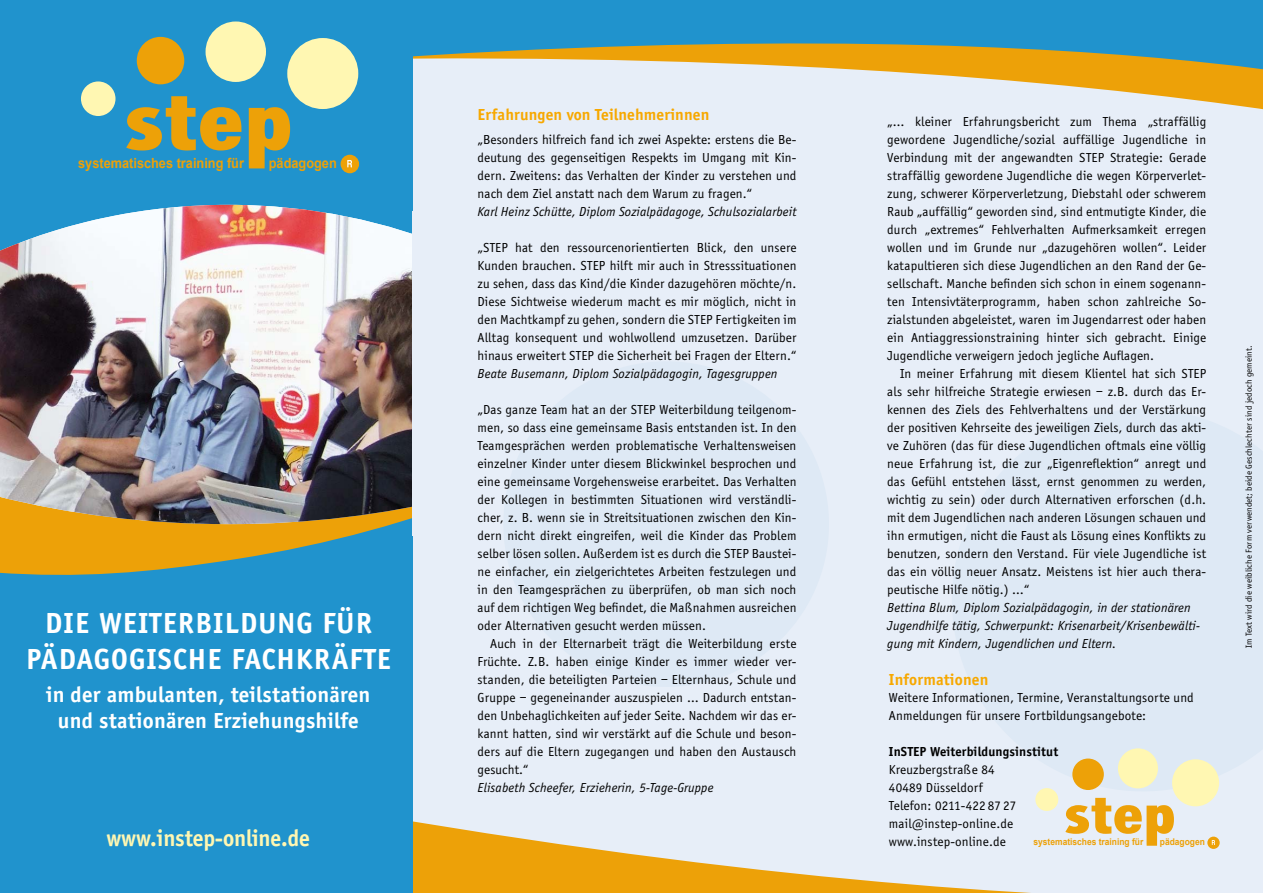
<style>
.page{position:relative;width:1263px;height:893px;background:#fff}
.page>*{position:absolute;margin:0;border:0;box-sizing:border-box;transform-origin:0 0}
.t1{font:700 30px/36px "Officina Sans";letter-spacing:.04em;color:#fff;text-align:right}
.t2{font:700 24px "Officina Sans";letter-spacing:-.005em;color:#fff7b2;scale:.96 1}
.t3{font:700 22.5px/25.5px "Officina Sans";letter-spacing:.01em;color:#fff;text-align:center}
.t4{font:700 16.5px "Officina Sans";letter-spacing:.01em;color:#f7a800}
.t5{font:700 14.1px "Arial";color:#eda108;scale:.91 1}
.t6{font:13.5px/18px "Officina Sans";letter-spacing:.01em;color:#000;text-align:justify}
.t7{font:italic 13.5px/18px "Officina Sans";letter-spacing:.01em;color:#000}
.t8{font:700 13.5px "Officina Sans";letter-spacing:.01em;color:#000}
.t9{font:700 9.3px "Arial";color:#eda108;scale:.91 1}
.t10{font:9px "Officina Sans";letter-spacing:.01em;color:#000}
</style>
<div class="page">
<div style="left:412px;top:1px;width:851px;height:892px;background:#e7eef8"></div>
<svg style="left:412px;top:768px;width:808px;height:125px"></svg>
<svg style="left:412px;top:91px;width:851px;height:89px"></svg>
<svg style="left:412px;top:0;width:851px;height:91px;fill:#2093cd"></svg>
<svg style="left:943px;top:756px;width:277px;height:44px"></svg>
<div style="left:1172px;top:759px;width:47px;height:47px;background:#fff7b2;border-radius:50%"></div>
<div style="left:1118px;top:748px;width:40px;height:40px;background:#fff7b2;border-radius:50%"></div>
<div style="left:1072px;top:758px;width:32px;height:32px;background:#eda108;border-radius:50%"></div>
<div style="left:1035px;top:788px;width:23px;height:23px;background:#fff7b2;border-radius:50%"></div>
<svg style="left:1065px;top:798px;width:109px;height:48px"></svg>
<svg style="left:1207px;top:837px;width:13px;height:12px"></svg>
<svg style="left:1212px;top:840px;width:3px;height:5px"></svg>
<div style="left:0;top:0;width:412px;height:893px;background:#2093cd"></div>
<svg style="left:0;top:524px;width:413px;height:54px;fill:#eda108"></svg>
<img style="left:0;top:205px;width:413px;height:319px">
<div style="left:287px;top:38px;width:71px;height:71px;background:#fff7b2;border-radius:50%"></div>
<div style="left:206px;top:22px;width:60px;height:60px;background:#fff7b2;border-radius:50%"></div>
<div style="left:137px;top:37px;width:47px;height:47px;background:#eda108;border-radius:50%"></div>
<div style="left:81px;top:81px;width:34px;height:35px;background:#fff7b2;border-radius:50%"></div>
<svg style="left:126px;top:96px;width:115px;height:54px"></svg>
<svg style="left:249px;top:107px;width:41px;height:61px"></svg>
<div style="left:341px;top:155px;width:18px;height:18px;background:#eda108;border-radius:50%"></div>
<svg style="left:347px;top:160px;width:5px;height:7px"></svg>
<div style="left:412px;top:212px;width:81px;height:324px;background:#e7eef8"></div>
<p class="t5" style="left:78px;top:155px;width:184px">systematisches training für</p>
<p class="t5" style="left:269px;top:155px;width:76px">pädagogen</p>
<h1 class="t1" style="left:26px;top:605px;width:353px">rbildung für pädagogische Fachkräfte</h1>
<h1 class="t1" style="left:45px;top:605px;width:92px">Die Weite</h1>
<h3 class="t3" style="left:46px;top:682px;width:326px">in der ambulanten, teilstationären und stationären Erziehungshilfe</h3>
<h2 class="t2" style="left:106px;top:824px;width:213px">www.instep-online.de</h2>
<p class="t4" style="left:477px;top:105px;width:233px">Erfahrungen von Teilnehmerinnen</p>
<p class="t6" style="left:477px;top:131px;width:320px">„Besonders hilfreich fand ich zwei Aspekte: erstens die Be&shy;deutung des gegenseitigen Respekts im Umgang mit Kin&shy;dern. Zweitens: das Verhalten der Kinder zu verstehen und nach dem Ziel anstatt nach dem Warum zu fragen.“</p>
<p class="t7" style="left:477px;top:203px;width:320px">Karl Heinz Schütte, Diplom Sozialpädagoge, Schulsozialarbeit</p>
<p class="t6" style="left:477px;top:239px;width:320px">„STEP hat den ressourcenorientierten Blick, den unsere Kunden brauchen. STEP hilft mir auch in Stresssituationen zu sehen, dass das Kind/die Kinder dazugehören möchte/n.<br>Diese Sichtweise wiederum macht es mir möglich, nicht in den Machtkampf zu gehen, sondern die STEP Fertigkeiten im Alltag konsequent und wohlwollend umzusetzen. Darüber hinaus erweitert STEP die Sicherheit bei Fragen der Eltern.“</p>
<p class="t7" style="left:477px;top:365px;width:301px">Beate Busemann, Diplom Sozialpädagogin, Tagesgruppen</p>
<p class="t6" style="left:477px;top:401px;width:320px">„Das ganze Team hat an der STEP Weiterbildung teilgenom&shy;men, so dass eine gemeinsame Basis entstanden ist. In den Teamgesprächen werden problematische Verhaltensweisen einzelner Kinder unter diesem Blickwinkel besprochen und eine gemeinsame Vorgehensweise erarbeitet. Das Verhalten der Kollegen in bestimmten Situationen wird verständli&shy;cher, z. B. wenn sie in Streitsituationen zwischen den Kin&shy;dern nicht direkt eingreifen, weil die Kinder das Problem selber lösen sollen. Außerdem ist es durch die STEP Baustei&shy;ne einfacher, ein zielgerichtetes Arbeiten festzulegen und in den Teamgesprächen zu überprüfen, ob man sich noch auf dem richtigen Weg befindet, die Maßnahmen ausreichen oder Alternativen gesucht werden müssen.</p>
<p class="t6" style="left:477px;top:635px;width:320px;text-indent:13px">Auch in der Elternarbeit trägt die Weiterbildung erste Früchte. Z.B. haben einige Kinder es immer wieder ver&shy;standen, die beteiligten Parteien – Elternhaus, Schule und Gruppe – gegeneinander auszuspielen … Dadurch entstan&shy;den Unbehaglichkeiten auf jeder Seite. Nachdem wir das er&shy;kannt hatten, sind wir verstärkt auf die Schule und beson&shy;ders auf die Eltern zugegangen und haben den Austausch gesucht.“</p>
<p class="t7" style="left:477px;top:779px;width:237px">Elisabeth Scheefer, Erzieherin, 5-Tage-Gruppe</p>
<p class="t6" style="left:887px;top:113px;width:320px">„… kleiner Erfahrungsbericht zum Thema „straffällig gewordene Jugendliche/sozial auffällige Jugendliche in Verbindung mit der angewandten STEP Strategie: Gerade straffällig gewordene Jugendliche die wegen Körperverlet&shy;zung, schwerer Körperverletzung, Diebstahl oder schwerem Raub „auffällig“ geworden sind, sind entmutigte Kinder, die durch „extremes“ Fehlverhalten Aufmerksamkeit erregen wollen und im Grunde nur „dazugehören wollen“. Leider katapultieren sich diese Jugendlichen an den Rand der Ge&shy;sellschaft. Manche befinden sich schon in einem sogenann&shy;ten Intensivtäterprogramm, haben schon zahlreiche So&shy;zialstunden abgeleistet, waren im Jugendarrest oder haben ein Antiaggressionstraining hinter sich gebracht. Einige Jugendliche verweigern jedoch jegliche Auflagen.</p>
<p class="t6" style="left:887px;top:365px;width:320px;text-indent:13px">In meiner Erfahrung mit diesem Klientel hat sich STEP als sehr hilfreiche Strategie erwiesen – z.B. durch das Er&shy;kennen des Ziels des Fehlverhaltens und der Verstärkung der positiven Kehrseite des jeweiligen Ziels, durch das akti&shy;ve Zuhören (das für diese Jugendlichen oftmals eine völlig neue Erfahrung ist, die zur „Eigenreflektion“ anregt und das Gefühl entstehen lässt, ernst genommen zu werden, wichtig zu sein) oder durch Alternativen erforschen (d.h. mit dem Jugendlichen nach anderen Lösungen schauen und ihn ermutigen, nicht die Faust als Lösung eines Konflikts zu benutzen, sondern den Verstand. Für viele Jugendliche ist das ein völlig neuer Ansatz. Meistens ist hier auch thera&shy;peutische Hilfe nötig.) …“</p>
<p class="t7" style="left:887px;top:599px;width:314px">Bettina Blum, Diplom Sozialpädagogin, in der stationären<br>Jugendhilfe tätig, Schwerpunkt: Krisenarbeit/Krisenbewälti&shy;gung mit Kindern, Jugendlichen und Eltern.</p>
<p class="t4" style="left:889px;top:670px;width:101px">Informationen</p>
<p class="t6" style="left:889px;top:689px;width:306px">Weitere Informationen, Termine, Veranstaltungsorte und<br>Anmeldungen für unsere Fortbildungsangebote:</p>
<p class="t8" style="left:889px;top:743px;width:171px">InSTEP Weiterbildungsinstitut</p>
<p class="t6" style="left:889px;top:761px;width:129px;text-align:left">Kreuzbergstraße 84<br>40489 Düsseldorf<br>Telefon: 0211-422 87 27 mail@instep-online.de www.instep-online.de</p>
<p class="t9" style="left:1033px;top:837px;width:122px">systematisches training für</p>
<p class="t9" style="left:1160px;top:837px;width:51px">pädagogen</p>
<p class="t10" style="left:1244px;top:648px;width:304px;rotate:-90deg">Im Text wird die weibliche Form verwendet; beide Geschlechter sind jedoch gemeint.</p>
</div>
